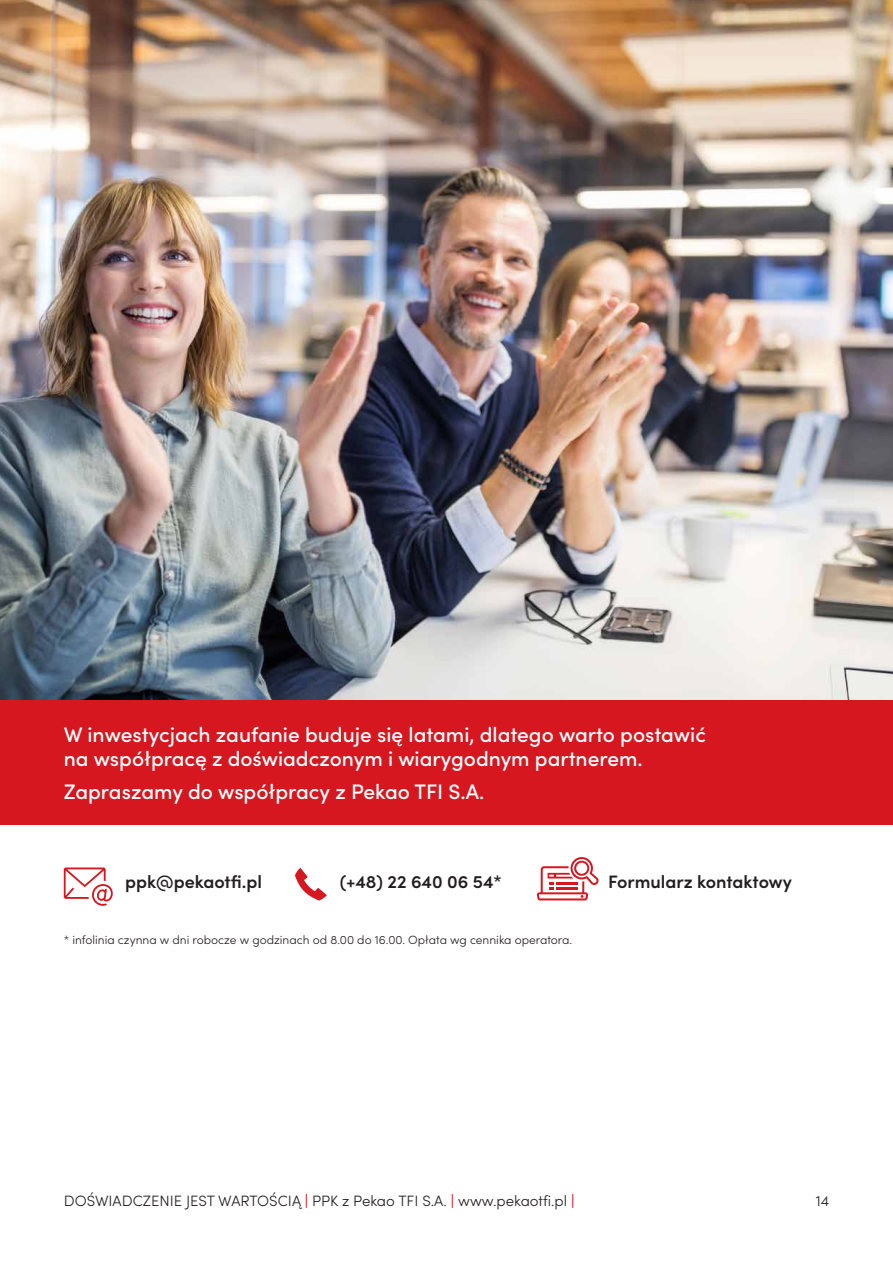
<style>
.page{position:relative;width:893px;height:1263px;background:#fff}
.page>*{position:absolute;margin:0;border:0;box-sizing:border-box;transform-origin:0 0}
.t1{font:500 21px/24px "Sofia Pro";color:#fff}
.t2{font:600 18px "Sofia Pro";color:#231f20}
.t3{font:300 15px "Sofia Pro";color:#231f20}
.t4{font:300 12px "Sofia Pro";color:#231f20}
.s1{font-weight:600;color:#d7171f}
</style>
<div class="page">
<img style="left:0;top:0;width:893px;height:701px">
<div style="left:0;top:701px;width:893px;height:124px;background:#d7171f"></div>
<svg style="left:64px;top:867px;width:49px;height:39px"></svg>
<svg style="left:537px;top:857px;width:62px;height:43px"></svg>
<p class="t1" style="left:64px;top:721px;width:644px">W inwestycjach zaufanie buduje się latami, dlatego warto postawić na współpracę z doświadczonym i wiarygodnym partnerem.</p>
<p class="t1" style="left:64px;top:778px;width:422px">Zapraszamy do współpracy z Pekao TFI S.A.</p>
<p class="t2" style="left:125px;top:868px;width:138px">ppk@pekaotfi.pl</p>
<p class="t2" style="left:340px;top:868px;width:163px">(+48) 22 640 06 54*</p>
<p class="t2" style="left:608px;top:868px;width:185px">Formularz kontaktowy</p>
<p class="t4" style="left:64px;top:931px;width:510px">* infolinia czynna w dni robocze w godzinach od 8.00 do 16.00. Opłata wg cennika operatora.</p>
<p class="t3" style="left:64px;top:1190px;width:512px">DOŚWIADCZENIE JEST WARTOŚCIĄ <span class="s1">|</span> PPK z Pekao TFI S.A. <span class="s1">|</span> www.pekaotfi.pl <span class="s1">|</span></p>
<p class="t3" style="left:816px;top:1190px;width:15px">14</p>
</div>
